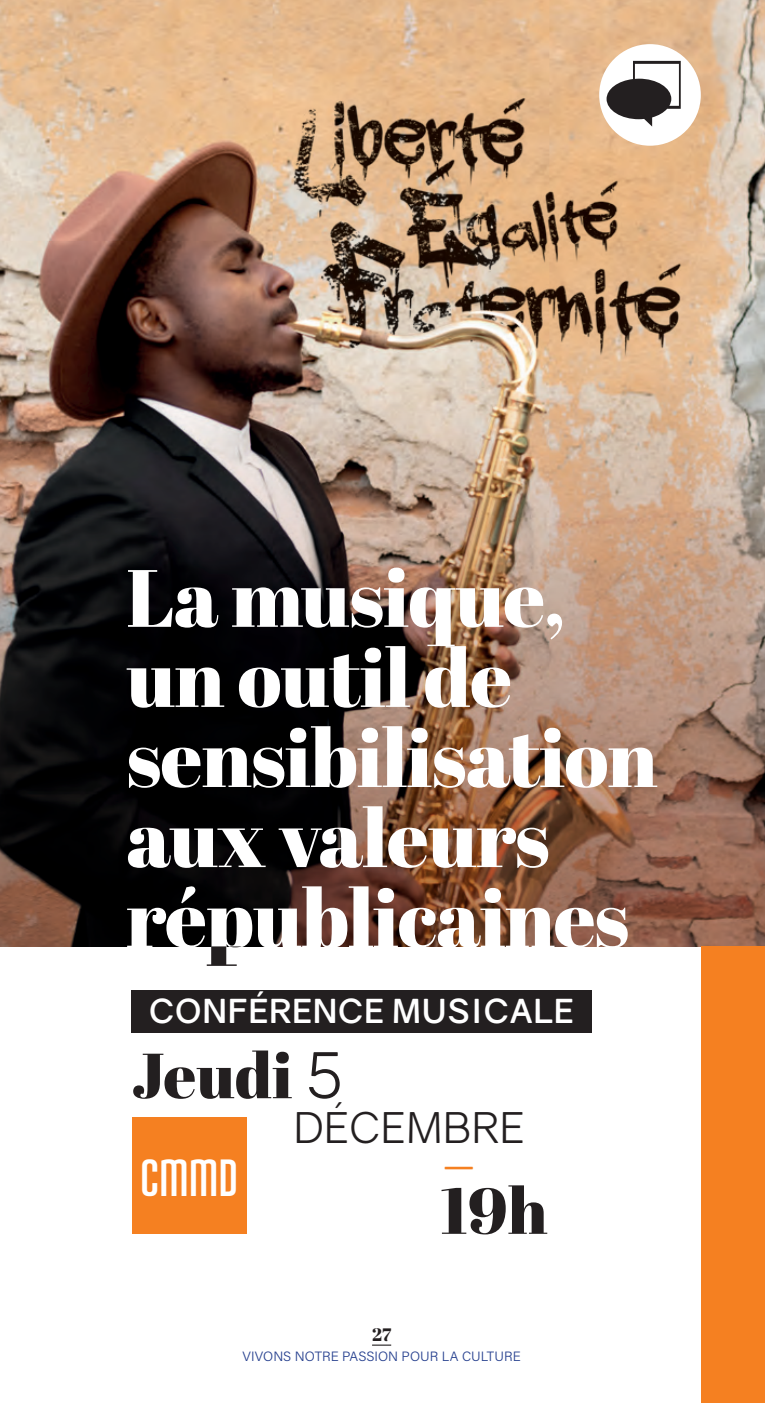
<style>
.page{position:relative;width:765px;height:1403px;background:#fff}
.page>*{position:absolute;margin:0;border:0;box-sizing:border-box;transform-origin:0 0}
.t1{font:81px/80.1px "Abril Fatface";letter-spacing:-.01em;color:#fff}
.t2{font:64.58px "Abril Fatface";color:#231f20}
.t3{font:63.45px "Abril Fatface";color:#231f20}
.t4{font:49.73px "Gothiks";color:#fff}
.t5{font:42.75px "Gravity";letter-spacing:.01em;color:#231f20}
.t6{font:42.75px "Gravity";color:#f58021}
.t7{font:700 33.07px "Gravity";letter-spacing:.02em;color:#fff}
.t8{font:18px "Abril Fatface";color:#231f20}
.t9{font:13.5px "Acumin Variable Concept";color:#253f8e}
.s1{font-family:"Gravity"}
</style>
<div class="page">
<svg style="left:372px;top:1344px;width:19px;height:1px"></svg>
<img style="left:0;top:0;width:764px;height:946px">
<div style="left:131px;top:990px;width:460px;height:42px;background:#231f20"></div>
<div style="left:131px;top:1116px;width:115px;height:117px;background:#f58021"></div>
<div style="left:700px;top:946px;width:64px;height:456px;background:#f58021"></div>
<svg style="left:207px;top:946px;width:35px;height:19px"></svg>
<svg style="left:599px;top:44px;width:101px;height:102px"></svg>
<p class="t1" style="left:126px;top:555px;width:532px">La musique, un outil de sensibilisation aux valeurs républicaines</p>
<p class="t7" style="left:149px;top:989px;width:426px">CONFÉRENCE MUSICALE</p>
<p class="t3" style="left:131px;top:1030px;width:212px">Jeudi <span class="s1">5</span></p>
<p class="t5" style="left:293px;top:1101px;width:232px">DÉCEMBRE</p>
<p class="t6" style="left:440px;top:1138px;width:38px">—</p>
<p class="t2" style="left:440px;top:1165px;width:109px">19h</p>
<p class="t4" style="left:140px;top:1148px;width:99px">CMMD</p>
<p class="t8" style="left:372px;top:1321px;width:21px">27</p>
<p class="t9" style="left:242px;top:1346px;width:279px">VIVONS NOTRE PASSION POUR LA CULTURE</p>
</div>
